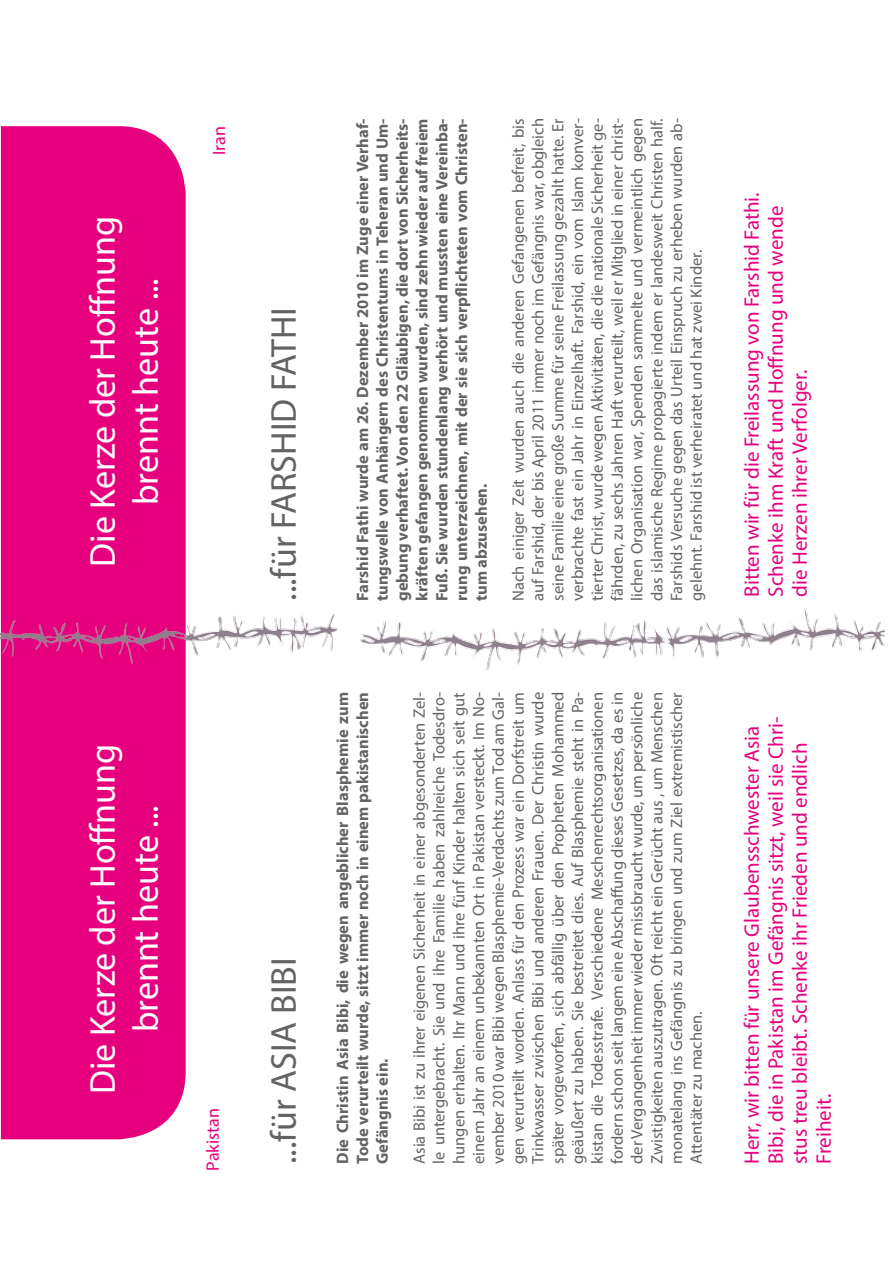
<style>
.page{position:relative;width:893px;height:1263px;background:#fff}
.page>*{position:absolute;margin:0;border:0;box-sizing:border-box;transform-origin:0 0}
.t1{font:36px/43.2px "Myriad Pro";color:#fff;text-align:center}
.t2{font:36px "Myriad Pro";color:#646363}
.t3{font:21px/24px "Myriad Pro";color:#e6007d}
.t4{font:18px "Myriad Pro";color:#e6007d}
.t5{font:16.5px/19.8px "Myriad Pro";color:#646363;text-align:justify}
.t6{font:700 16.5px/19.8px "Myriad Pro";color:#646363;text-align:justify}
</style>
<div class="page">
<div style="left:1px;top:126px;width:185px;height:1013px;background:#e6007d"></div>
<img style="left:0;top:608px;width:884px;height:61px">
<h1 class="t1" style="left:80px;top:567px;width:352px;rotate:-90deg">Die Kerze der Hoffnung brennt heute ...</h1>
<h1 class="t1" style="left:80px;top:1094px;width:352px;rotate:-90deg">Die Kerze der Hoffnung brennt heute ...</h1>
<p class="t4" style="left:208px;top:155px;width:30px;rotate:-90deg">Iran</p>
<p class="t4" style="left:202px;top:1170px;width:64px;rotate:-90deg">Pakistan</p>
<h1 class="t2" style="left:262px;top:601px;width:295px;rotate:-90deg">...für FARSHID FATHI</h1>
<h1 class="t2" style="left:262px;top:1164px;width:208px;rotate:-90deg">...für ASIA BIBI</h1>
<p class="t6" style="left:352px;top:601px;width:484px;rotate:-90deg">Farshid Fathi wurde am 26. Dezember 2010 im Zuge einer Verhaf&shy;tungswelle von Anhängern des Christentums in Teheran und Um&shy;gebung verhaftet. Von den 22 Gläubigen, die dort von Sicherheits&shy;kräften gefangen genommen wurden, sind zehn wieder auf freiem Fuß. Sie wurden stundenlang verhört und mussten eine Vereinba&shy;rung unterzeichnen, mit der sie sich verpflichteten vom Christen&shy;tum abzusehen.</p>
<p class="t5" style="left:508px;top:601px;width:484px;rotate:-90deg">Nach einiger Zeit wurden auch die anderen Gefangenen befreit, bis auf Farshid, der bis April 2011 immer noch im Gefängnis war, obgleich seine Familie eine große Summe für seine Freilassung gezahlt hatte. Er verbrachte fast ein Jahr in Einzelhaft. Farshid, ein vom Islam konver&shy;tierter Christ, wurde wegen Aktivitäten, die die nationale Sicherheit ge&shy;fährden, zu sechs Jahren Haft verurteilt, weil er Mitglied in einer christ&shy;lichen Organisation war, Spenden sammelte und vermeintlich gegen das islamische Regime propagierte indem er landesweit Christen half.<br>Farshids Versuche gegen das Urteil Einspruch zu erheben wurden ab&shy;gelehnt. Farshid ist verheiratet und hat zwei Kinder.</p>
<p class="t6" style="left:332px;top:1164px;width:473px;rotate:-90deg">Die Christin Asia Bibi, die wegen angeblicher Blasphemie zum Tode verurteilt wurde, sitzt immer noch in einem pakistanischen Gefängnis ein.</p>
<p class="t5" style="left:409px;top:1164px;width:473px;rotate:-90deg">Asia Bibi ist zu ihrer eigenen Sicherheit in einer abgesonderten Zel&shy;le untergebracht. Sie und ihre Familie haben zahlreiche Todesdro&shy;hungen erhalten. Ihr Mann und ihre fünf Kinder halten sich seit gut einem Jahr an einem unbekannten Ort in Pakistan versteckt. Im No&shy;vember 2010 war Bibi wegen Blasphemie-Verdachts zum Tod am Gal&shy;gen verurteilt worden. Anlass für den Prozess war ein Dorfstreit um Trinkwasser zwischen Bibi und anderen Frauen. Der Christin wurde später vorgeworfen, sich abfällig über den Propheten Mohammed geäußert zu haben. Sie bestreitet dies. Auf Blasphemie steht in Pa&shy;kistan die Todesstrafe. Verschiedene Meschenrechtsorganisationen fordern schon seit langem eine Abschaffung dieses Gesetzes, da es in der Vergangenheit immer wieder missbraucht wurde, um persönliche Zwistigkeiten auszutragen. Oft reicht ein Gerücht aus , um Menschen monatelang ins Gefängnis zu bringen und zum Ziel extremistischer Attentäter zu machen.</p>
<p class="t3" style="left:739px;top:597px;width:406px;rotate:-90deg">Bitten wir für die Freilassung von Farshid Fathi.<br>Schenke ihm Kraft und Hoffnung und wende die Herzen ihrer Verfolger.</p>
<p class="t3" style="left:739px;top:1164px;width:449px;rotate:-90deg">Herr, wir bitten für unsere Glaubensschwester Asia Bibi, die in Pakistan im Gefängnis sitzt, weil sie Chri&shy;stus treu bleibt. Schenke ihr Frieden und endlich Freiheit.</p>
</div>
